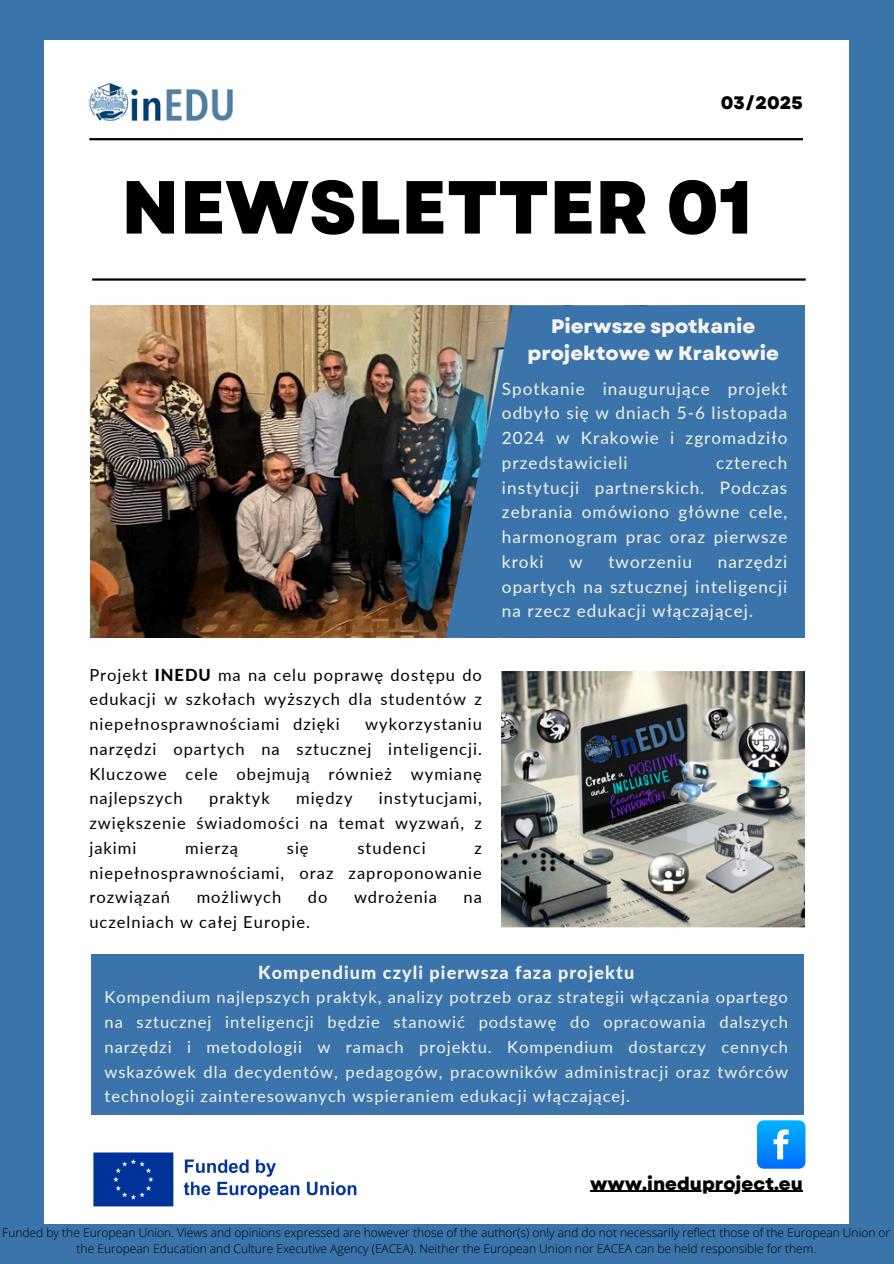
<style>
.page{position:relative;width:894px;height:1264px;background:#fff}
.page>*{position:absolute;margin:0;border:0;box-sizing:border-box;transform-origin:0 0}
.t1{font:800 75px "Garet";color:#000}
.t2{font:800 19.5px/27px "Garet";color:#f6f3ef;text-align:center}
.t3{font:800 18px "Lato";letter-spacing:.06em;color:#f6f3ef}
.t4{font:800 18px "Garet";color:#000}
.t5{font:17.1px/24.8px "Lato";letter-spacing:.06em;color:#f6f3ef;text-align:justify}
.t6{font:16.5px/24.8px "Lato";letter-spacing:.06em;color:#000;text-align:justify}
.t7{font:16.5px/24.8px "Lato";letter-spacing:.06em;color:#f6f3ef;text-align:justify}
.t8{font:300 12px/16px "Open Sans";color:#000;text-align:center}
.s1{font-weight:800}
.s2{color:#fff}
</style>
<div class="page">
<div style="left:0;top:0;width:893px;height:1263px;background:#3a74aa"></div>
<div style="left:45px;top:41px;width:803px;height:1182px;background:#fff"></div>
<img style="left:91px;top:305px;width:354px;height:332px">
<img style="left:502px;top:672px;width:302px;height:255px">
<div style="left:91px;top:953px;width:712px;height:161px;background:#3a74aa"></div>
<svg style="left:445px;top:305px;width:235px;height:332px;background:#4073a1"></svg>
<div style="left:680px;top:305px;width:124px;height:332px;background:#3a74aa"></div>
<hr style="left:89px;top:138px;width:713px;height:2px;background:#000">
<hr style="left:92px;top:278px;width:713px;height:3px;background:#000">
<img style="left:89px;top:82px;width:144px;height:39px">
<img style="left:93px;top:1152px;width:264px;height:55px">
<hr style="left:590px;top:1190px;width:212px;height:1px;background:#000">
<svg style="left:757px;top:1120px;width:48px;height:48px;background:#1f9dff"></svg>
<p class="t4" style="left:720px;top:89px;width:84px">03/2025</p>
<h2 class="t1" style="left:121px;top:153px;width:633px">NEWSLETTER 01</h2>
<h2 class="t2" style="left:527px;top:312px;width:253px">Pierwsze spotkanie projektowe w Krakowie</h2>
<p class="t6" style="left:89px;top:661px;width:394px">Projekt <span class="s1">INEDU</span> ma na celu poprawę dostępu do edukacji w szkołach wyższych dla studentów z niepełnosprawnościami <span class="s2">.</span>dzięki<span class="s2">.....</span>wykorzystaniu narzędzi opartych na sztucznej inteligencji.<br>Kluczowe cele obejmują również wymianę najlepszych</p>
<p class="t6" style="left:209px;top:785px;width:62px">praktyk</p>
<p class="t6" style="left:296px;top:785px;width:58px">między</p>
<p class="t6" style="left:89px;top:785px;width:394px;text-indent:289px">instytucjami, zwiększenie świadomości na temat wyzwań, z jakimi</p>
<p class="t6" style="left:185px;top:835px;width:54px">mierzą</p>
<p class="t6" style="left:287px;top:835px;width:23px">się</p>
<p class="t6" style="left:357px;top:835px;width:70px">studenci</p>
<p class="t6" style="left:89px;top:835px;width:394px;text-indent:385px">z niepełnosprawnościami, oraz zaproponowanie rozwiązań</p>
<p class="t6" style="left:197px;top:884px;width:86px">możliwych</p>
<p class="t6" style="left:308px;top:884px;width:21px">do</p>
<p class="t6" style="left:354px;top:884px;width:84px">wdrożenia</p>
<p class="t6" style="left:463px;top:884px;width:20px">na</p>
<p class="t6" style="left:89px;top:909px;width:222px">uczelniach w całej Europie.</p>
<p class="t5" style="left:502px;top:375px;width:287px">Spotkanie inaugurujące projekt odbyło się w dniach 5-6 listopada 2024 w Krakowie i zgromadziło przedstawicieli</p>
<p class="t5" style="left:502px;top:450px;width:287px;text-indent:214px">czterech instytucji partnerskich. Podczas zebrania omówiono główne cele, harmonogram prac oraz pierwsze kroki</p>
<p class="t5" style="left:502px;top:549px;width:287px;text-indent:216px">narzędzi opartych na sztucznej inteligencji na rzecz edukacji włączającej.</p>
<p class="t5" style="left:569px;top:549px;width:15px">w</p>
<p class="t5" style="left:608px;top:549px;width:85px">tworzeniu</p>
<p class="t3" style="left:258px;top:960px;width:377px">Kompendium czyli pierwsza faza projektu</p>
<p class="t7" style="left:104px;top:984px;width:684px">Kompendium najlepszych praktyk, analizy potrzeb oraz strategii włączania opartego na sztucznej inteligencji będzie stanowić podstawę do opracowania dalszych narzędzi i metodologii w ramach projektu. Kompendium dostarczy cennych wskazówek dla decydentów, pedagogów, pracowników administracji oraz twórców technologii zainteresowanych wspieraniem edukacji włączającej.</p>
<h3 class="t4" style="left:590px;top:1170px;width:214px">www.ineduproject.eu</h3>
<h3 class="t8" style="left:2px;top:1224px;width:889px">Funded by the European Union. Views and opinions expressed are however those of the author(s) only and do not necessarily reflect those of the European Union or the European Education and Culture Executive Agency (EACEA). Neither the European Union nor EACEA can be held responsible for them.</h3>
</div>
